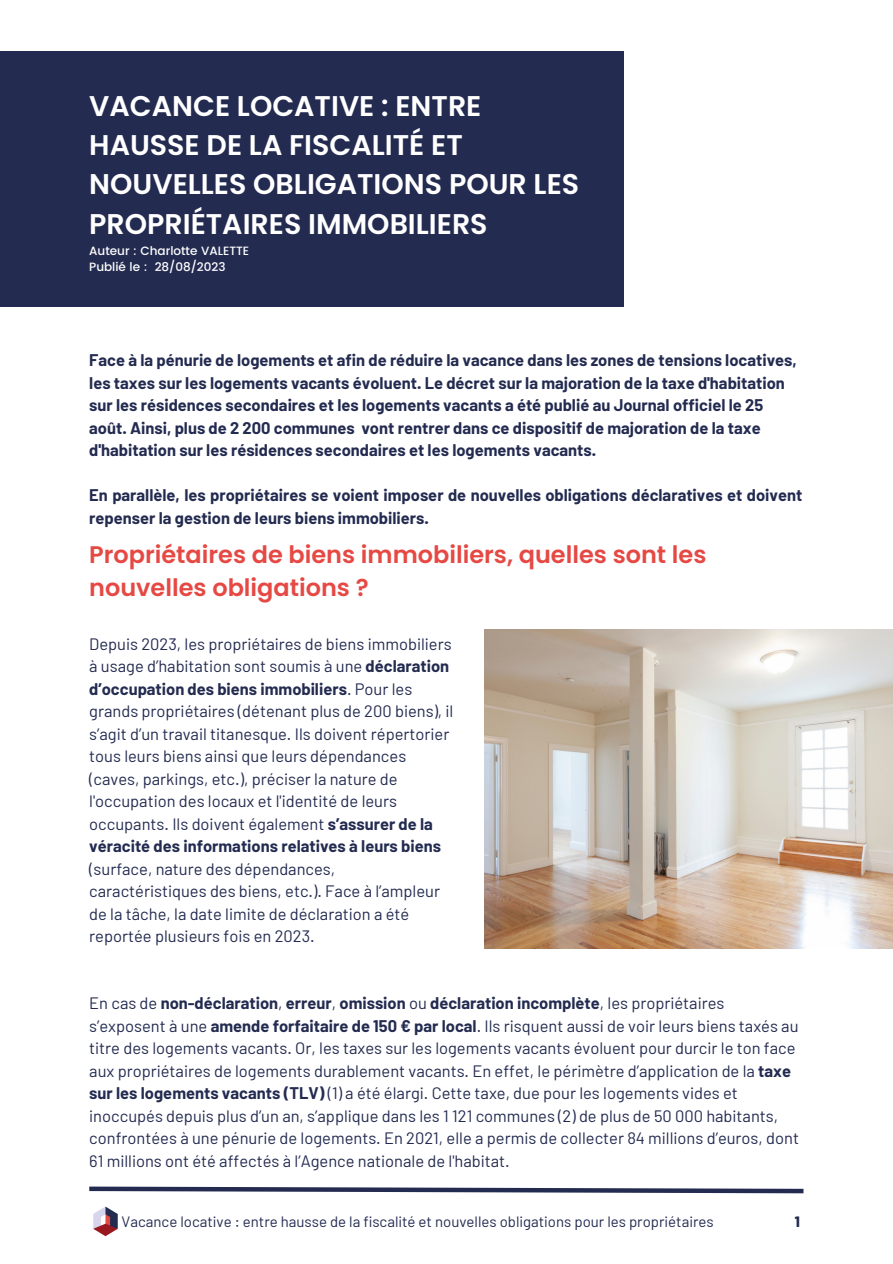
<style>
.page{position:relative;width:893px;height:1264px;background:#fff}
.page>*{position:absolute;margin:0;border:0;box-sizing:border-box;transform-origin:0 0}
.t1{font:600 28.5px/39.3px "Poppins";color:#fff}
.t2{font:600 24px/32.5px "Poppins";color:#e64944}
.t3{font:16.5px/22.5px "Barlow";color:#232b50}
.t4{font:700 16.5px/22.5px "Barlow";color:#232b50}
.t5{font:15px "Barlow";color:#232b50}
.t6{font:800 15px "Barlow";color:#232b50}
.t7{font:500 12px "Poppins";color:#fff}
.s1{font-weight:700}
</style>
<div class="page">
<div style="left:0;top:51px;width:623px;height:255px;background:#232b50"></div>
<img style="left:93px;top:1206px;width:25px;height:31px">
<svg style="left:89px;top:1186px;width:715px;height:8px"></svg>
<img style="left:484px;top:629px;width:408px;height:319px">
<p class="t1" style="left:89px;top:86px;width:491px">VACANCE LOCATIVE : ENTRE<br>HAUSSE DE LA FISCALITÉ ET<br>NOUVELLES OBLIGATIONS POUR LES<br>PROPRIÉTAIRES IMMOBILIERS</p>
<p class="t7" style="left:89px;top:244px;width:161px">Auteur : Charlotte VALETTE</p>
<p class="t7" style="left:89px;top:260px;width:138px">Publié le : 28/08/2023</p>
<p class="t4" style="left:89px;top:348px;width:709px">Face à la pénurie de logements et afin de réduire la vacance dans les zones de tensions locatives, les taxes sur les logements vacants évoluent. Le décret sur la majoration de la taxe d'habitation sur les résidences secondaires et les logements vacants a été publié au Journal officiel le 25 août. Ainsi, plus de 2 200 communes vont rentrer dans ce dispositif de majoration de la taxe d'habitation sur les résidences secondaires et les logements vacants.</p>
<p class="t4" style="left:89px;top:483px;width:714px">En parallèle, les propriétaires se voient imposer de nouvelles obligations déclaratives et doivent repenser la gestion de leurs biens immobiliers.</p>
<p class="t2" style="left:89px;top:538px;width:618px">Propriétaires de biens immobiliers, quelles sont les nouvelles obligations ?</p>
<p class="t3" style="left:89px;top:632px;width:365px">Depuis 2023, les propriétaires de biens immobiliers à usage d’habitation sont soumis à une <span class="s1">déclaration d’occupation des biens immobiliers</span>. Pour les grands propriétaires (détenant plus de 200 biens), il s’agit d’un travail titanesque. Ils doivent répertorier tous leurs biens ainsi que leurs dépendances (caves, parkings, etc.), préciser la nature de l'occupation des locaux et l'identité de leurs occupants. Ils doivent également <span class="s1">s’assurer de la véracité des informations relatives à leurs biens </span>(surface, nature des dépendances, caractéristiques des biens, etc.). Face à l’ampleur de la tâche, la date limite de déclaration a été reportée plusieurs fois en 2023.</p>
<p class="t3" style="left:89px;top:991px;width:711px">En cas de <span class="s1">non-déclaration</span>, <span class="s1">erreur</span>, <span class="s1">omission</span> ou <span class="s1">déclaration incomplète</span>, les propriétaires s’exposent à une <span class="s1">amende forfaitaire de 150 € par local</span>. Ils risquent aussi de voir leurs biens taxés au titre des logements vacants. Or, les taxes sur les logements vacants évoluent pour durcir le ton face aux propriétaires de logements durablement vacants. En effet, le périmètre d’application de la <span class="s1">taxe sur les logements vacants (TLV)</span> (1) a été élargi. Cette taxe, due pour les logements vides et inoccupés depuis plus d’un an, s’applique dans les 1 121 communes (2) de plus de 50 000 habitants, confrontées à une pénurie de logements. En 2021, elle a permis de collecter 84 millions d’euros, dont 61 millions ont été affectés à l’Agence nationale de l'habitat.</p>
<p class="t5" style="left:122px;top:1211px;width:593px">Vacance locative : entre hausse de la fiscalité et nouvelles obligations pour les propriétaires</p>
<p class="t6" style="left:794px;top:1211px;width:7px">1</p>
</div>
